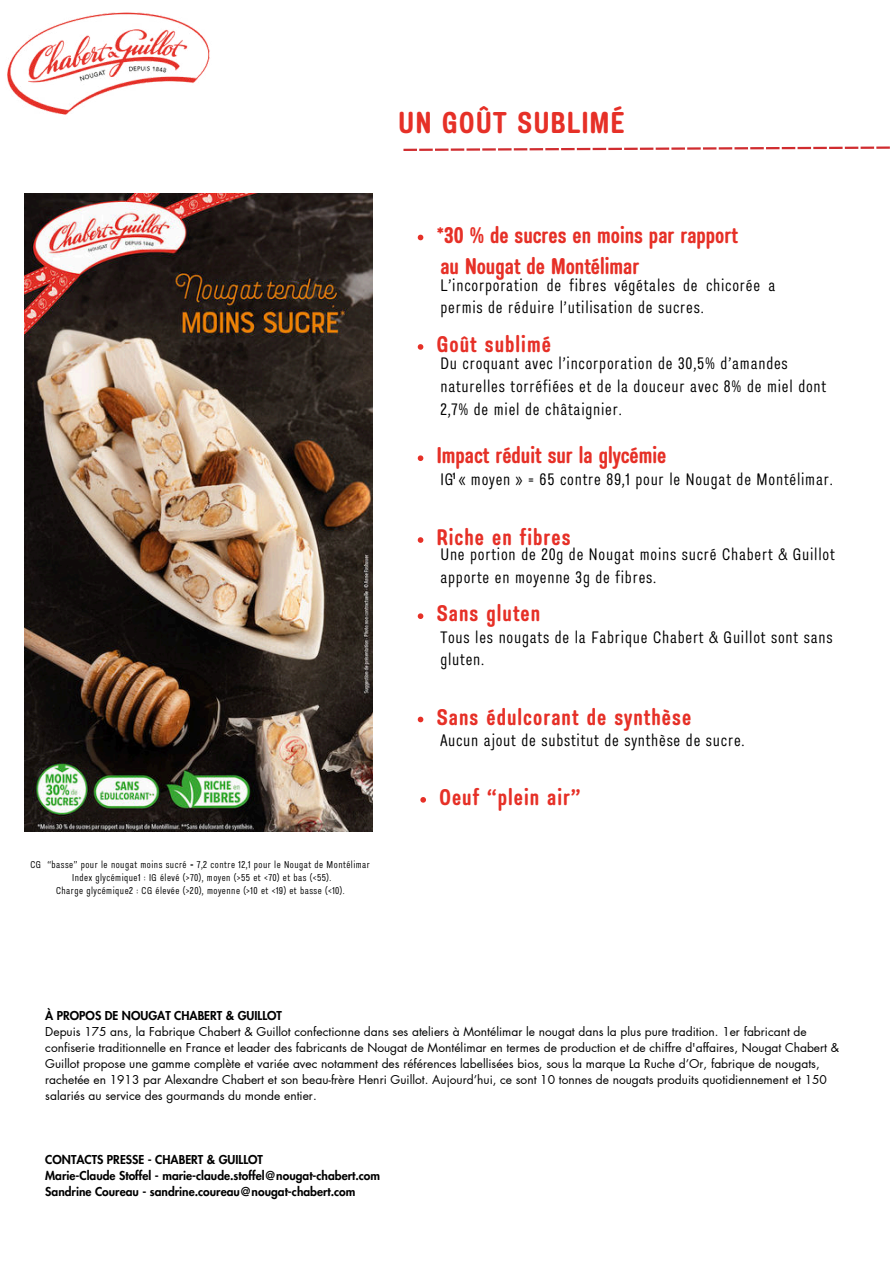
<style>
.page{position:relative;width:894px;height:1264px;background:#fff}
.page>*{position:absolute;margin:0;border:0;box-sizing:border-box;transform-origin:0 0}
.t1{font:700 condensed 30px "Prachason Neue Mon";letter-spacing:.05em;color:#e63027}
.t2{font:700 condensed 22.5px/31.5px "Prachason Neue Mon";color:#e63027}
.t3{font:700 condensed 22.5px "Prachason Neue Mon";letter-spacing:.045em;color:#e63027}
.t4{font:condensed 16.5px/22.5px "Prachason Neue Mon";letter-spacing:.045em;color:#000}
.t5{font:12px/16px "Futura LT Pro";color:#000}
.t6{font:800 12px/16px "Futura LT Pro";color:#000}
.t7{font:condensed 9.9px/13.2px "Prachason Neue Mon";letter-spacing:.045em;color:#000;text-align:center}
.t8{font:700 condensed 9px "Prachason Neue Mon";color:#000}
</style>
<div class="page">
<svg style="left:403px;top:148px;width:45px;height:3px"></svg>
<hr style="left:450px;top:148px;width:14px;height:3px;background:#d02c2f">
<hr style="left:466px;top:148px;width:14px;height:3px;background:#d02c2f">
<svg style="left:482px;top:148px;width:171px;height:3px"></svg>
<hr style="left:655px;top:147px;width:14px;height:3px;background:#d02c2f">
<svg style="left:671px;top:147px;width:29px;height:3px"></svg>
<hr style="left:702px;top:147px;width:14px;height:3px;background:#d02c2f">
<svg style="left:718px;top:146px;width:171px;height:3px"></svg>
<img style="left:25px;top:193px;width:347px;height:638px">
<svg style="left:417px;top:455px;width:6px;height:6px"></svg>
<svg style="left:417px;top:537px;width:6px;height:6px"></svg>
<svg style="left:417px;top:235px;width:6px;height:5px"></svg>
<svg style="left:417px;top:613px;width:6px;height:6px"></svg>
<svg style="left:420px;top:797px;width:6px;height:5px"></svg>
<svg style="left:417px;top:716px;width:6px;height:6px"></svg>
<svg style="left:417px;top:344px;width:6px;height:6px"></svg>
<img style="left:7px;top:12px;width:203px;height:103px">
<h1 class="t1" style="left:398px;top:102px;width:227px">UN GOÛT SUBLIMÉ</h1>
<h2 class="t2" style="left:437px;top:220px;width:302px">*30 % de sucres en moins par rapport au Nougat de Montélimar</h2>
<h3 class="t4" style="left:440px;top:275px;width:336px">L’incorporation de fibres végétales de chicorée a permis de réduire l’utilisation de sucres.</h3>
<h2 class="t3" style="left:437px;top:329px;width:116px">Goût sublimé</h2>
<h3 class="t4" style="left:440px;top:354px;width:387px">Du croquant avec l’incorporation de 30,5% d’amandes naturelles torréfiées et de la douceur avec 8% de miel dont<br>2,7% de miel de châtaignier.</h3>
<h2 class="t2" style="left:437px;top:441px;width:231px">Impact réduit sur la glycémie</h2>
<h3 class="t4" style="left:440px;top:469px;width:394px">IG « moyen » = 65 contre 89,1 pour le Nougat de Montélimar.</h3>
<p class="t8" style="left:452px;top:469px;width:4px">1</p>
<h2 class="t3" style="left:437px;top:522px;width:135px">Riche en fibres</h2>
<h3 class="t4" style="left:440px;top:544px;width:395px">Une portion de 20g de Nougat moins sucré Chabert &amp; Guillot apporte en moyenne 3g de fibres.</h3>
<h2 class="t3" style="left:437px;top:598px;width:105px">Sans gluten</h2>
<h3 class="t4" style="left:440px;top:627px;width:393px">Tous les nougats de la Fabrique Chabert &amp; Guillot sont sans gluten.</h3>
<h2 class="t3" style="left:437px;top:701px;width:256px">Sans édulcorant de synthèse</h2>
<h3 class="t4" style="left:440px;top:730px;width:305px">Aucun ajout de substitut de synthèse de sucre.</h3>
<p class="t7" style="left:31px;top:858px;width:341px">CG “basse” pour le nougat moins sucré = 7,2 contre 12,1 pour le Nougat de Montélimar<br>Index glycémique1 : IG élevé (&gt;70), moyen (&gt;55 et &lt;70) et bas (&lt;55).<br>Charge glycémique2 : CG élevée (&gt;20), moyenne (&gt;10 et &lt;19) et basse (&lt;10).</p>
<h2 class="t3" style="left:439px;top:781px;width:142px">Oeuf “plein air”</h2>
<p class="t6" style="left:45px;top:1007px;width:238px">À PROPOS DE NOUGAT CHABERT &amp; GUILLOT</p>
<p class="t5" style="left:45px;top:1023px;width:795px">Depuis 175 ans, la Fabrique Chabert &amp; Guillot confectionne dans ses ateliers à Montélimar le nougat dans la plus pure tradition. 1er fabricant de confiserie traditionnelle en France et leader des fabricants de Nougat de Montélimar en termes de production et de chiffre d'affaires, Nougat Chabert &amp; Guillot propose une gamme complète et variée avec notamment des références labellisées bios, sous la marque La Ruche d’Or, fabrique de nougats, rachetée en 1913 par Alexandre Chabert et son beau-frère Henri Guillot. Aujourd’hui, ce sont 10 tonnes de nougats produits quotidiennement et 150 salariés au service des gourmands du monde entier.</p>
<p class="t6" style="left:45px;top:1151px;width:336px">CONTACTS PRESSE - CHABERT &amp; GUILLOT<br>Marie-Claude Stoffel - marie-claude.stoffel@nougat-chabert.com<br>Sandrine Coureau - sandrine.coureau@nougat-chabert.com</p>
</div>
